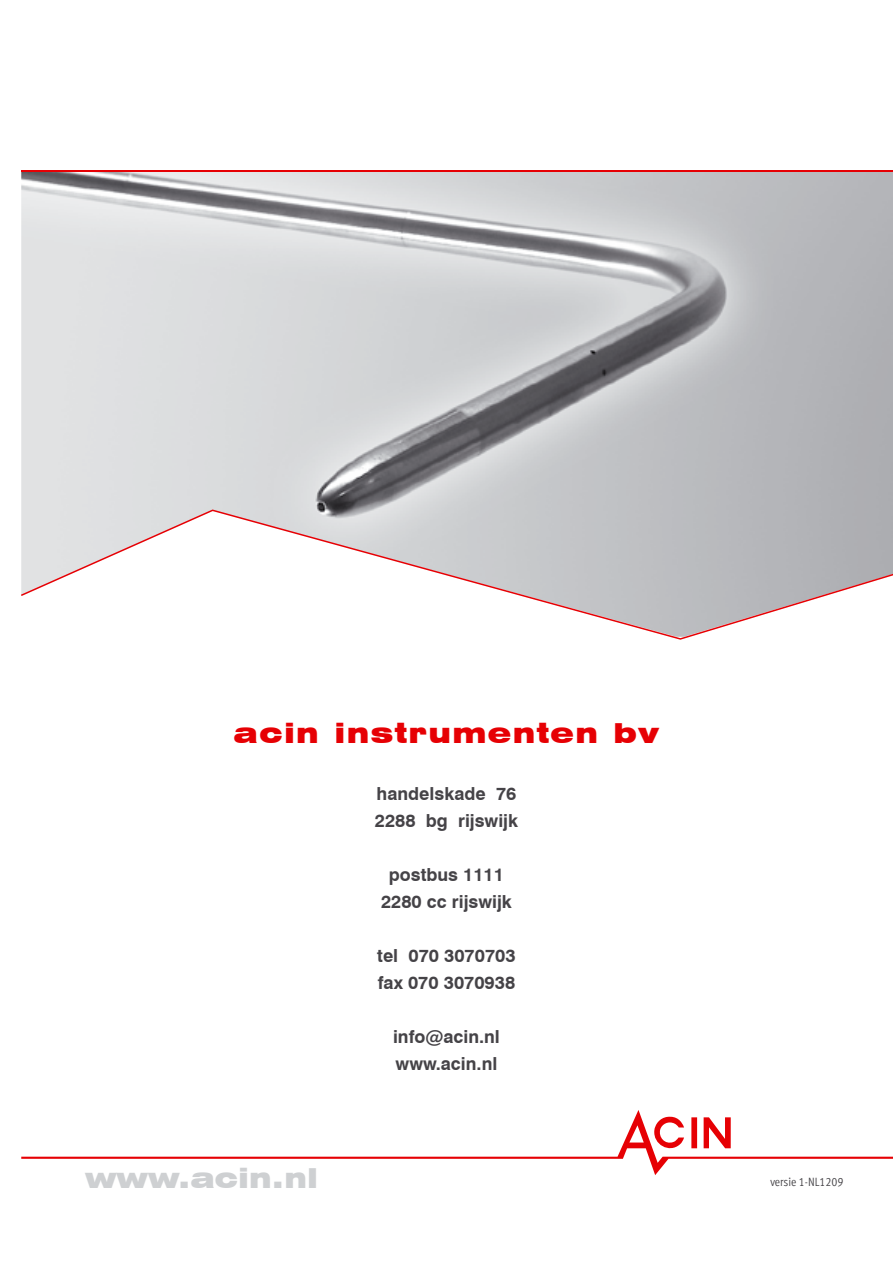
<style>
.page{position:relative;width:893px;height:1263px;background:#fff}
.page>*{position:absolute;margin:0;border:0;box-sizing:border-box;transform-origin:0 0}
.t1{font:900 expanded 27px "Swiss 721 BT";letter-spacing:.05em;color:#e60004}
.t2{font:900 expanded 27px "Swiss 721 BT";color:#ced0d2}
.t3{font:700 18px/27px "Swiss 721 BT";color:#454347}
.t4{font:12px "Meta Cond Normal LF";color:#454347}
</style>
<div class="page">
<svg style="left:21px;top:1110px;width:872px;height:65px"></svg>
<img style="left:21px;top:172px;width:872px;height:337px">
<hr style="left:21px;top:170px;width:872px;height:2px;background:#e60004">
<svg style="left:21px;top:509px;width:872px;height:131px"></svg>
<h1 class="t1" style="left:234px;top:717px;width:427px">acin instrumenten bv</h1>
<p class="t3" style="left:375px;top:780px;width:145px">handelskade 76<br>2288 bg rijswijk</p>
<p class="t3" style="left:381px;top:861px;width:132px;text-align:center">postbus 1111<br>2280 cc rijswijk</p>
<p class="t3" style="left:377px;top:942px;width:140px">tel 070 3070703 fax 070 3070938</p>
<h1 class="t2" style="left:85px;top:1162px;width:235px">www.acin.nl</h1>
<p class="t3" style="left:393px;top:1023px;width:108px">info@acin.nl www.acin.nl</p>
<p class="t4" style="left:770px;top:1175px;width:75px">versie 1-NL1209</p>
</div>
